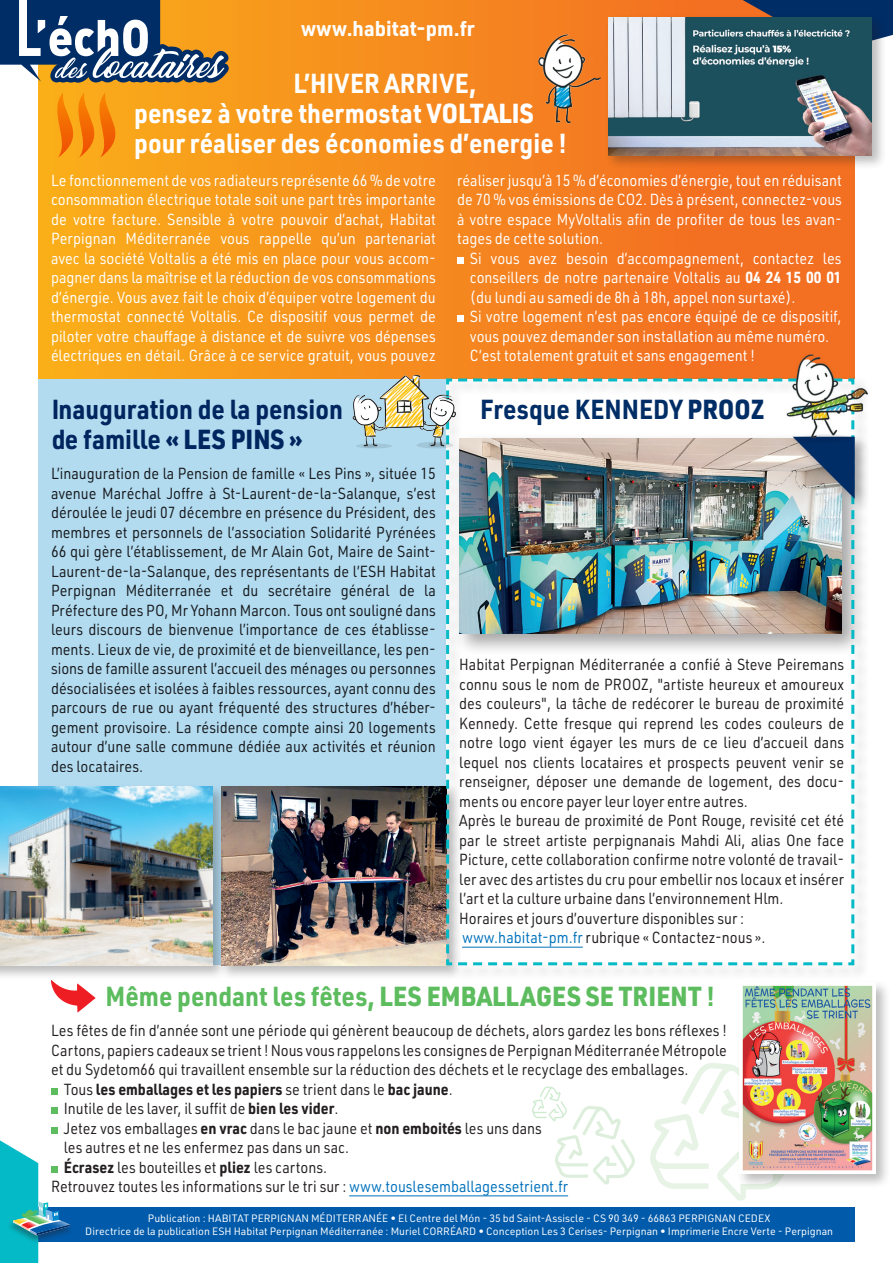
<style>
.page{position:relative;width:893px;height:1263px;background:#fff}
.page>*{position:absolute;margin:0;border:0;box-sizing:border-box;transform-origin:0 0}
.t1{font:700 27px/30px "URWDIN";color:#fff;scale:.9 1}
.t2{font:700 27px/30px "URWDIN";color:#002d66;scale:.9 1}
.t3{font:700 27px "URWDIN";color:#5cbc5e;scale:.9 1}
.t4{font:700 21px "URWDIN";color:#fff;scale:.95 1}
.t5{font:15.75px/19.5px "URWDIN";color:#231f20;text-align:justify;scale:.9 1}
.t6{font:15.75px/19.5px "URWDIN";color:#fff;text-align:justify;scale:.9 1}
.t7{font:700 15.75px "URWDIN";color:#231f20;scale:.9 1}
.t8{font:10.5px/13.5px "URWDIN";color:#fff;text-align:center}
.s1{font-weight:900}
.s2{font-weight:700}
.s3{color:#0072bc}
.s4{font-weight:400}
</style>
<div class="page">
<img style="left:638px;top:1063px;width:161px;height:145px">
<div style="left:38px;top:378px;width:408px;height:587px;background:#b3dbf0"></div>
<div style="left:38px;top:0;width:817px;height:378px;background:linear-gradient(to right,#faad1a,#f26623)"></div>
<div style="left:457px;top:257px;width:6px;height:7px;background:#fff"></div>
<svg style="left:457px;top:316px;width:6px;height:6px"></svg>
<svg style="left:743px;top:0;width:150px;height:37px;background:#133261"></svg>
<div style="left:38px;top:1208px;width:817px;height:34px;background:#015aaa"></div>
<div style="left:6px;top:1214px;width:67px;height:30px;background:#015aaa"></div>
<img style="left:51px;top:980px;width:45px;height:33px">
<hr style="left:349px;top:1195px;width:219px;height:1px;background:#0072bc">
<svg style="left:51px;top:1088px;width:6px;height:6px"></svg>
<svg style="left:51px;top:1108px;width:6px;height:6px"></svg>
<svg style="left:51px;top:1127px;width:6px;height:6px"></svg>
<svg style="left:0;top:1140px;width:70px;height:123px"></svg>
<img style="left:525px;top:14px;width:80px;height:123px">
<svg style="left:0;top:0;width:235px;height:167px"></svg>
<div style="left:605px;top:14px;width:282px;height:157px;background:#231f20;opacity:.3"></div>
<img style="left:608px;top:17px;width:264px;height:138px">
<div style="left:737px;top:979px;width:154px;height:210px;background:#231f20;opacity:.3"></div>
<img style="left:740px;top:982px;width:136px;height:191px">
<div style="left:0;top:784px;width:228px;height:196px;background:#231f20;opacity:.3"></div>
<img style="left:0;top:787px;width:213px;height:178px">
<div style="left:218px;top:784px;width:244px;height:196px;background:#231f20;opacity:.3"></div>
<img style="left:221px;top:787px;width:222px;height:178px">
<div style="left:443px;top:375px;width:426px;height:605px;background:#231f20;opacity:.3"></div>
<img style="left:445px;top:377px;width:411px;height:590px">
<div style="left:791px;top:434px;width:79px;height:79px;background:#231f20;opacity:.3"></div>
<img style="left:793px;top:444px;width:62px;height:509px">
<img style="left:787px;top:350px;width:83px;height:94px">
<img style="left:555px;top:1099px;width:85px;height:92px">
<img style="left:532px;top:1086px;width:37px;height:38px">
<img style="left:348px;top:371px;width:114px;height:82px">
<h2 class="t4" style="left:301px;top:14px;width:185px">www.habitat-pm.fr</h2>
<h1 class="t1" style="left:134px;top:67px;width:482px;text-indent:159px">L’HIVER ARRIVE,<br>pensez à votre thermostat <span class="s1">VOLTALIS </span>pour réaliser des économies d’energie !</h1>
<p class="t6" style="left:51px;top:170px;width:429px">Le fonctionnement de vos radiateurs représente 66 % de votre consommation électrique totale soit une part très importante de votre facture. Sensible à votre pouvoir d’achat, Habitat Perpignan Méditerranée vous rappelle qu’un partenariat avec la société Voltalis a été mis en place pour vous accom&shy;pagner dans la maîtrise et la réduction de vos consommations d’énergie. Vous avez fait le choix d’équiper votre logement du thermostat connecté Voltalis. Ce dispositif vous permet de piloter votre chauffage à distance et de suivre vos dépenses électriques en détail. Grâce à ce service gratuit, vous pouvez</p>
<p class="t6" style="left:457px;top:170px;width:429px">réaliser jusqu’à 15 % d’économies d’énergie, tout en réduisant de 70 % vos émissions de CO2. Dès à présent, connectez-vous à votre espace MyVoltalis afin de profiter de tous les avan&shy;tages de cette solution.</p>
<p class="t6" style="left:470px;top:248px;width:415px;text-align:left">Si vous avez besoin d’accompagnement, contactez les conseillers de notre partenaire Voltalis au <span class="s2">04 24 15 00 01 </span>(du lundi au samedi de 8h à 18h, appel non surtaxé).<br>Si votre logement n’est pas encore équipé de ce dispositif, vous pouvez demander son installation au même numéro.<br>C’est totalement gratuit et sans engagement !</p>
<h1 class="t2" style="left:51px;top:393px;width:326px">Inauguration de la pension de famille <span class="s1">« LES PINS »</span></h1>
<p class="t5" style="left:51px;top:463px;width:429px">L’inauguration de la Pension de famille « Les Pins », située 15 avenue Maréchal Joffre à St-Laurent-de-la-Salanque, s’est déroulée le jeudi 07 décembre en présence du Président, des membres et personnels de l’association Solidarité Pyrénées 66 qui gère l’établissement, de Mr Alain Got, Maire de Saint-Laurent-de-la-Salanque, des représentants de l’ESH Habitat Perpignan Méditerranée et du secrétaire général de la Préfecture des PO, Mr Yohann Marcon. Tous ont souligné dans leurs discours de bienvenue l’importance de ces établisse&shy;ments. Lieux de vie, de proximité et de bienveillance, les pen&shy;sions de famille assurent l’accueil des ménages ou personnes désocialisées et isolées à faibles ressources, ayant connu des parcours de rue ou ayant fréquenté des structures d’héber&shy;gement provisoire. La résidence compte ainsi 20 logements autour d’une salle commune dédiée aux activités et réunion des locataires.</p>
<h1 class="t2" style="left:480px;top:393px;width:317px">Fresque KENNEDY <span class="s1">PROOZ</span></h1>
<p class="t5" style="left:459px;top:654px;width:429px;text-align:left">Habitat Perpignan Méditerranée a confié à Steve Peiremans connu sous le nom de PROOZ, "artiste heureux et amoureux des couleurs", la tâche de redécorer le bureau de proximité Kennedy. Cette fresque qui reprend les codes couleurs de notre logo vient égayer les murs de ce lieu d’accueil dans lequel nos clients locataires et prospects peuvent venir se renseigner, déposer une demande de logement, des docu&shy;ments ou encore payer leur loyer entre autres.<br>Après le bureau de proximité de Pont Rouge, revisité cet été par le street artiste perpignanais Mahdi Ali, alias One face Picture, cette collaboration confirme notre volonté de travail&shy;ler avec des artistes du cru pour embellir nos locaux et insérer l’art et la culture urbaine dans l’environnement Hlm.<br>Horaires et jours d’ouverture disponibles sur : <span class="s3">www.habitat-pm.fr</span> rubrique « Contactez-nous ».</p>
<h1 class="t3" style="left:106px;top:978px;width:678px">Même pendant les fêtes, <span class="s1">LES EMBALLAGES SE TRIENT</span> !</h1>
<p class="t5" style="left:51px;top:1020px;width:753px">Les fêtes de fin d’année sont une période qui génèrent beaucoup de déchets, alors gardez les bons réflexes !</p>
<p class="t5" style="left:51px;top:1040px;width:752px">Cartons, papiers cadeaux se trient ! Nous vous rappelons les consignes de Perpignan Méditerranée Métropole</p>
<p class="t5" style="left:51px;top:1059px;width:710px">et du Sydetom66 qui travaillent ensemble sur la réduction des déchets et le recyclage des emballages.</p>
<p class="t7" style="left:64px;top:1078px;width:434px"><span class="s4">Tous</span> les emballages et les papiers <span class="s4">se trient dans le</span> bac jaune<span class="s4">.</span></p>
<p class="t5" style="left:64px;top:1098px;width:307px">Inutile de les laver, il suffit de <span class="s2">bien les vider</span>.</p>
<p class="t5" style="left:64px;top:1118px;width:533px">Jetez vos emballages <span class="s2">en vrac</span> dans le bac jaune et <span class="s2">non emboités</span> les uns dans</p>
<p class="t5" style="left:64px;top:1137px;width:319px">les autres et ne les enfermez pas dans un sac.</p>
<p class="t5" style="left:64px;top:1157px;width:294px"><span class="s2">Écrasez</span> les bouteilles et <span class="s2">pliez</span> les cartons.</p>
<p class="t5" style="left:51px;top:1176px;width:576px">Retrouvez toutes les informations sur le tri sur : <span class="s3">www.touslesemballagessetrient.fr</span></p>
<p class="t8" style="left:85px;top:1211px;width:749px">Publication : HABITAT PERPIGNAN MÉDITERRANÉE • El Centre del Món - 35 bd Saint-Assiscle - CS 90 349 - 66863 PERPIGNAN CEDEX<br>Directrice de la publication ESH Habitat Perpignan Méditerranée : Muriel CORRÉARD • Conception Les 3 Cerises- Perpignan • Imprimerie Encre Verte - Perpignan</p>
</div>
